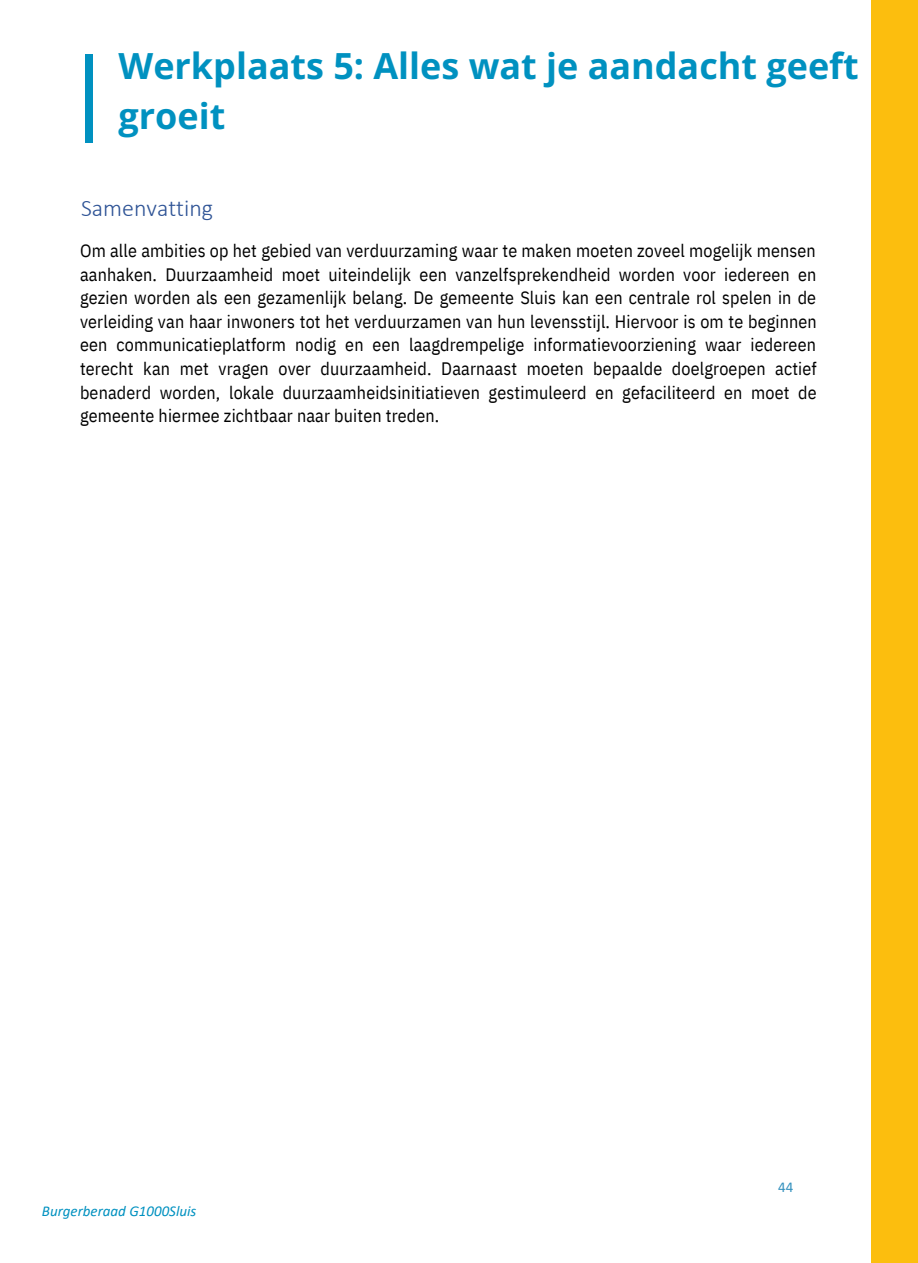
<style>
.page{position:relative;width:918px;height:1263px;background:#fff}
.page>*{position:absolute;margin:0;border:0;box-sizing:border-box;transform-origin:0 0}
.t1{font:700 36px/49.5px "Open Sans";color:#0091c0}
.t2{font:300 24px "Calibri";color:#2f5496}
.t3{font:18px/23.7px "IBM Plex Sans Cond";letter-spacing:.01em;color:#000;text-align:justify}
.t4{font:italic 15px "Calibri";color:#0091c0}
.t5{font:15px "Calibri";color:#3491be}
</style>
<div class="page">
<div style="left:85px;top:54px;width:8px;height:88px;background:#0091c0"></div>
<div style="left:871px;top:0;width:47px;height:1262px;background:#fcbe0e"></div>
<p class="t1" style="left:119px;top:41px;width:742px">Werkplaats 5: Alles wat je aandacht geeft groeit</p>
<p class="t2" style="left:81px;top:198px;width:134px">Samenvatting</p>
<p class="t3" style="left:80px;top:238px;width:738px">Om alle ambities op het gebied van verduurzaming waar te maken moeten zoveel mogelijk mensen aanhaken. Duurzaamheid moet uiteindelijk een vanzelfsprekendheid worden voor iedereen en gezien worden als een gezamenlijk belang. De gemeente Sluis kan een centrale rol spelen in de verleiding van haar inwoners tot het verduurzamen van hun levensstijl. Hiervoor is om te beginnen een communicatieplatform nodig en een laagdrempelige informatievoorziening waar iedereen terecht kan met vragen over duurzaamheid. Daarnaast moeten bepaalde doelgroepen actief benaderd worden, lokale duurzaamheidsinitiatieven gestimuleerd en gefaciliteerd en moet de gemeente hiermee zichtbaar naar buiten treden.</p>
<p class="t4" style="left:42px;top:1204px;width:156px">Burgerberaad G1000Sluis</p>
<p class="t5" style="left:778px;top:1180px;width:17px">44</p>
</div>
